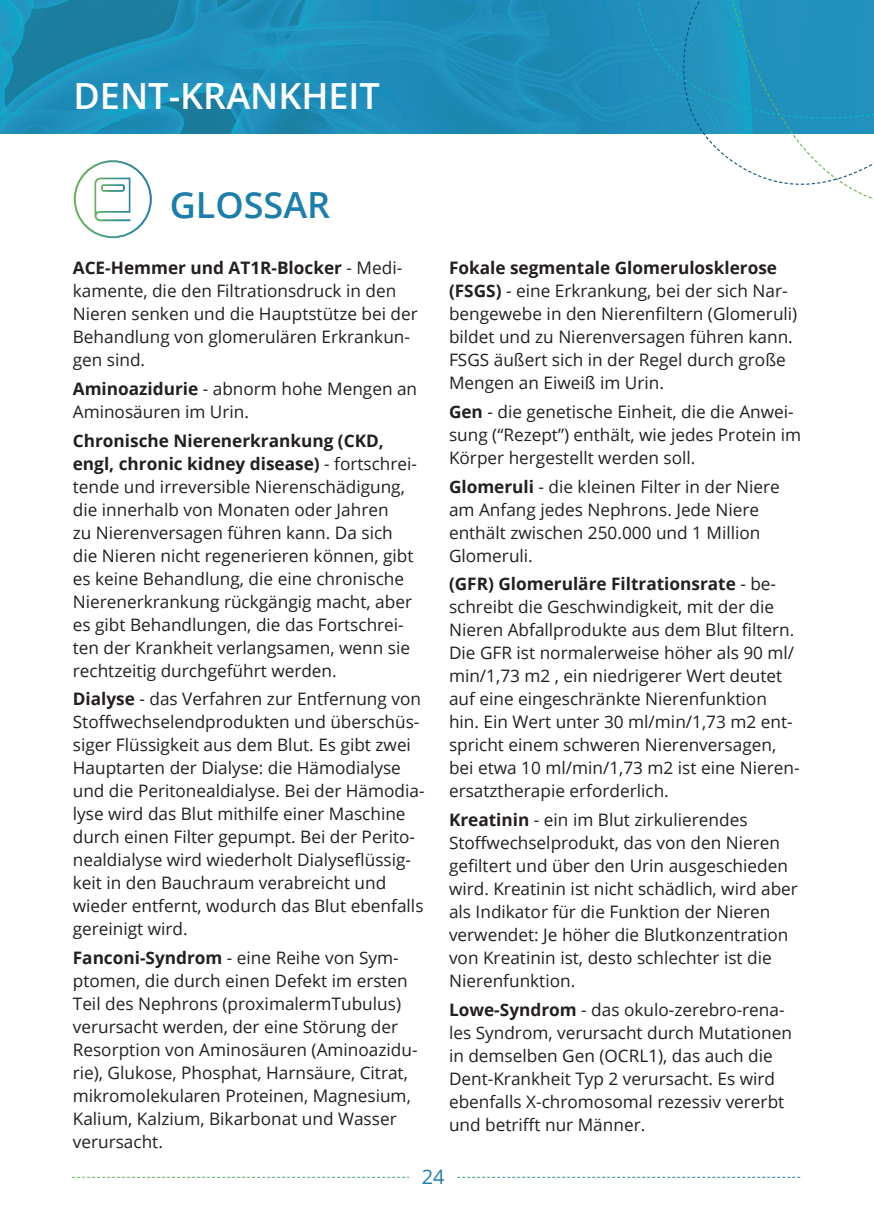
<style>
.page{position:relative;width:874px;height:1225px;background:#fff}
.page>*{position:absolute;margin:0;border:0;box-sizing:border-box;transform-origin:0 0}
.t1{font:600 36px "Open Sans";color:#fff}
.t2{font:600 36px "Open Sans";color:#1c7eaa}
.t3{font:20px "Open Sans";color:#1c7eaa}
.t4{font:17.2px/23px "Open Sans";color:#231f20}
.s1{font-weight:700}
</style>
<div class="page">
<svg style="left:94px;top:177px;width:37px;height:45px"></svg>
<hr style="left:103px;top:186px;width:20px;height:4px;background:#fff">
<img style="left:0;top:0;width:636px;height:134px">
<svg style="left:636px;top:0;width:237px;height:199px"></svg>
<svg style="left:72px;top:1176px;width:727px;height:1px"></svg>
<div style="left:409px;top:1152px;width:47px;height:49px;background:#fff"></div>
<div style="left:74px;top:160px;width:78px;height:78px;border:2px solid #fff;border-radius:50%"></div>
<h1 class="t1" style="left:73px;top:71px;width:308px">DENT-KRANKHEIT</h1>
<h1 class="t2" style="left:170px;top:180px;width:162px">GLOSSAR</h1>
<p class="t4" style="left:73px;top:256px;width:346px"><span class="s1">ACE-Hemmer und AT1R-Blocker</span> - Medi&shy;kamente, die den Filtrationsdruck in den Nieren senken und die Hauptstütze bei der Behandlung von glomerulären Erkrankun&shy;gen sind.</p>
<p class="t4" style="left:73px;top:377px;width:346px"><span class="s1">Aminoazidurie</span> - abnorm hohe Mengen an<br>Aminosäuren im Urin.</p>
<p class="t4" style="left:73px;top:428px;width:345px"><span class="s1">Chronische Nierenerkrankung (CKD, engl, chronic kidney disease)</span> - fortschrei&shy;tende und irreversible Nierenschädigung, die innerhalb von Monaten oder Jahren<br>zu Nierenversagen führen kann. Da sich die Nieren nicht regenerieren können, gibt es keine Behandlung, die eine chronische Nierenerkrankung rückgängig macht, aber es gibt Behandlungen, die das Fortschrei&shy;ten der Krankheit verlangsamen, wenn sie rechtzeitig durchgeführt werden.</p>
<p class="t4" style="left:73px;top:687px;width:353px"><span class="s1">Dialyse</span> - das Verfahren zur Entfernung von Stoffwechselendprodukten und überschüs&shy;siger Flüssigkeit aus dem Blut. Es gibt zwei Hauptarten der Dialyse: die Hämodialyse und die Peritonealdialyse. Bei der Hämodia&shy;lyse wird das Blut mithilfe einer Maschine durch einen Filter gepumpt. Bei der Perito&shy;nealdialyse wird wiederholt Dialyseflüssig&shy;keit in den Bauchraum verabreicht und wieder entfernt, wodurch das Blut ebenfalls gereinigt wird.</p>
<p class="t4" style="left:73px;top:946px;width:346px"><span class="s1">Fanconi-Syndrom</span> - eine Reihe von Sym&shy;ptomen, die durch einen Defekt im ersten Teil des Nephrons (proximalermTubulus) verursacht werden, der eine Störung der Resorption von Aminosäuren (Aminoazidu&shy;rie), Glukose, Phosphat, Harnsäure, Citrat, mikromolekularen Proteinen, Magnesium, Kalium, Kalzium, Bikarbonat und Wasser verursacht.</p>
<p class="t4" style="left:449px;top:256px;width:350px"><span class="s1">Fokale segmentale Glomerulosklerose (FSGS)</span> - eine Erkrankung, bei der sich Nar&shy;bengewebe in den Nierenfiltern (Glomeruli) bildet und zu Nierenversagen führen kann.<br>FSGS äußert sich in der Regel durch große Mengen an Eiweiß im Urin.</p>
<p class="t4" style="left:449px;top:400px;width:353px"><span class="s1">Gen</span> - die genetische Einheit, die die Anwei&shy;sung (“Rezept”) enthält, wie jedes Protein im<br>Körper hergestellt werden soll.</p>
<p class="t4" style="left:449px;top:474px;width:332px"><span class="s1">Glomeruli</span> - die kleinen Filter in der Niere am Anfang jedes Nephrons. Jede Niere enthält zwischen 250.000 und 1 Million<br>Glomeruli.</p>
<p class="t4" style="left:449px;top:572px;width:352px"><span class="s1">(GFR) Glomeruläre Filtrationsrate</span> - be&shy;schreibt die Geschwindigkeit, mit der die Nieren Abfallprodukte aus dem Blut filtern.<br>Die GFR ist normalerweise höher als 90 ml/ min/1,73 m2 , ein niedrigerer Wert deutet auf eine eingeschränkte Nierenfunktion hin. Ein Wert unter 30 ml/min/1,73 m2 ent&shy;spricht einem schweren Nierenversagen, bei etwa 10 ml/min/1,73 m2 ist eine Nieren&shy;ersatztherapie erforderlich.</p>
<p class="t4" style="left:449px;top:808px;width:350px"><span class="s1">Kreatinin</span> - ein im Blut zirkulierendes Stoffwechselprodukt, das von den Nieren gefiltert und über den Urin ausgeschieden wird. Kreatinin ist nicht schädlich, wird aber als Indikator für die Funktion der Nieren verwendet: Je höher die Blutkonzentration von Kreatinin ist, desto schlechter ist die Nierenfunktion.</p>
<p class="t4" style="left:449px;top:997px;width:344px"><span class="s1">Lowe-Syndrom</span> - das okulo-zerebro-rena&shy;les Syndrom, verursacht durch Mutationen in demselben Gen (OCRL1), das auch die Dent-Krankheit Typ 2 verursacht. Es wird ebenfalls X-chromosomal rezessiv vererbt und betrifft nur Männer.</p>
<p class="t3" style="left:421px;top:1162px;width:24px">24</p>
</div>
